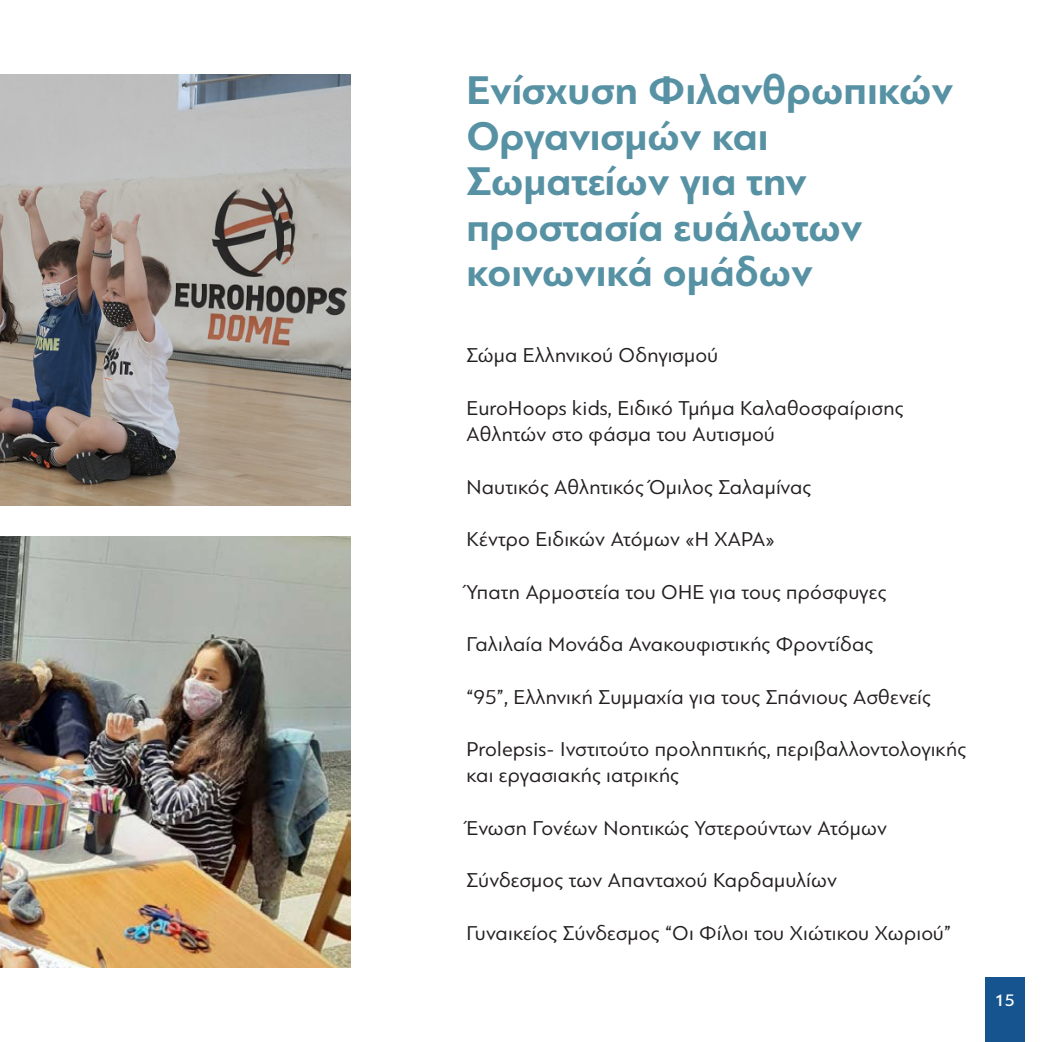
<style>
.page{position:relative;width:1042px;height:1042px;background:#fff}
.page>*{position:absolute;margin:0;border:0;box-sizing:border-box;transform-origin:0 0}
.t1{font:700 42px/45.5px "PF Bague Sans Pro";color:#5792a4}
.t2{font:21px/26.2px "PF Bague Sans Pro";letter-spacing:.01em;color:#231f20}
.t3{font:500 17.5px "PF Bague Sans Pro";color:#fff}
</style>
<div class="page">
<img style="left:0;top:536px;width:351px;height:431px">
<img style="left:0;top:74px;width:351px;height:431px">
<div style="left:985px;top:977px;width:39px;height:65px;background:#16548f"></div>
<p class="t1" style="left:466px;top:68px;width:488px">Ενίσχυση Φιλανθρωπικών<br>Οργανισμών και<br>Σωματείων για την προστασία ευάλωτων κοινωνικά ομάδων</p>
<p class="t2" style="left:466px;top:342px;width:253px">Σώμα Ελληνικού Οδηγισμού</p>
<p class="t2" style="left:466px;top:395px;width:439px">EuroHoops kids, Ειδικό Τμήμα Καλαθοσφαίρισης<br>Αθλητών στο φάσμα του Αυτισμού</p>
<p class="t2" style="left:466px;top:473px;width:346px">Ναυτικός Αθλητικός Όμιλος Σαλαμίνας</p>
<p class="t2" style="left:466px;top:526px;width:310px">Κέντρο Ειδικών Ατόμων «Η ΧΑΡΑ»</p>
<p class="t2" style="left:466px;top:578px;width:421px">Ύπατη Αρμοστεία του ΟΗΕ για τους πρόσφυγες</p>
<p class="t2" style="left:466px;top:631px;width:408px">Γαλιλαία Μονάδα Ανακουφιστικής Φροντίδας</p>
<p class="t2" style="left:466px;top:683px;width:466px">“95”, Ελληνική Συμμαχία για τους Σπάνιους Ασθενείς</p>
<p class="t2" style="left:466px;top:736px;width:501px">Prolepsis- Ινστιτούτο προληπτικής, περιβαλλοντολογικής και εργασιακής ιατρικής</p>
<p class="t2" style="left:466px;top:815px;width:422px">Ένωση Γονέων Νοητικώς Υστερούντων Ατόμων</p>
<p class="t2" style="left:466px;top:867px;width:372px">Σύνδεσμος των Απανταχού Καρδαμυλίων</p>
<p class="t2" style="left:466px;top:920px;width:486px">Γυναικείος Σύνδεσμος “Οι Φίλοι του Χιώτικου Χωριού”</p>
<p class="t3" style="left:995px;top:990px;width:21px">15</p>
</div>
